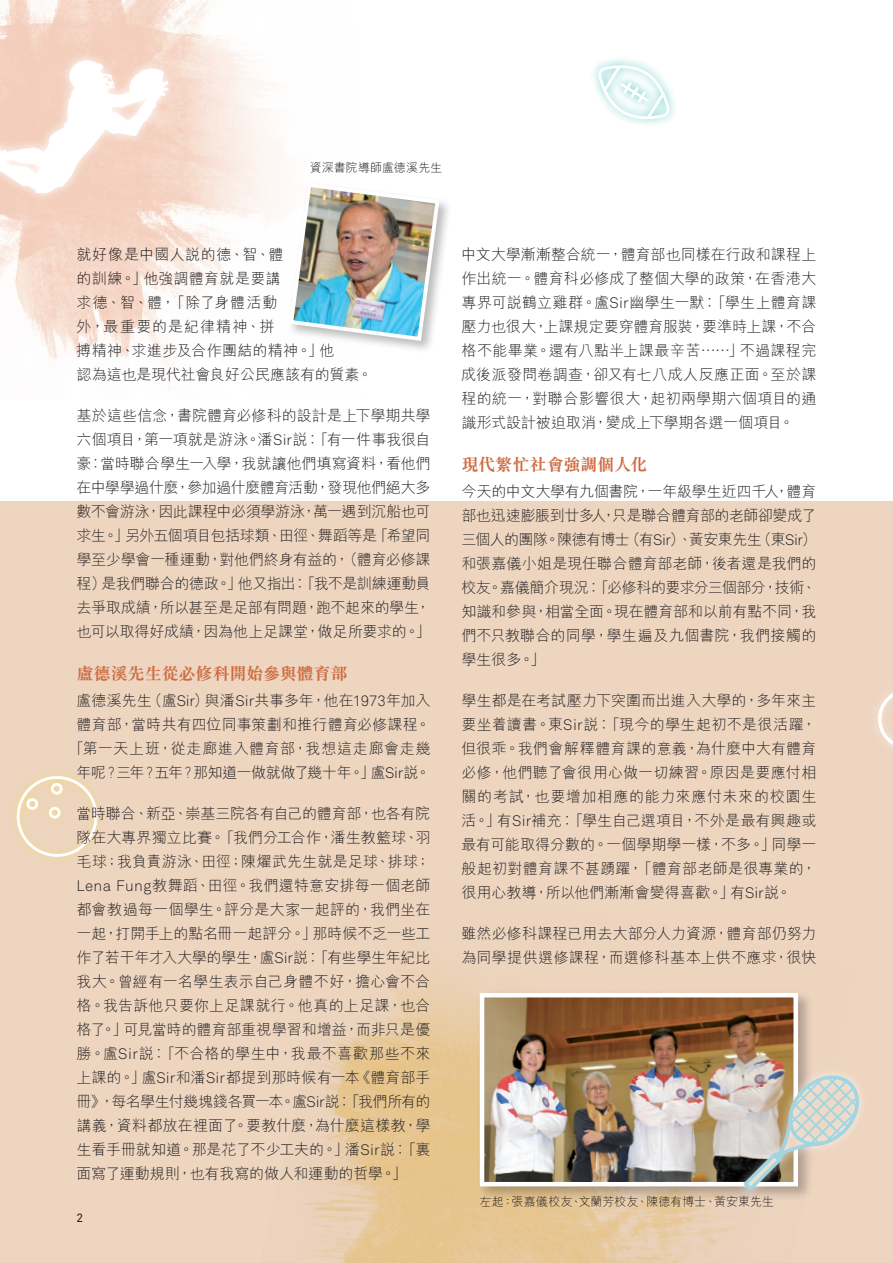
<style>
.page{position:relative;width:893px;height:1263px;background:#fff}
.page>*{position:absolute;margin:0;border:0;box-sizing:border-box;transform-origin:0 0}
.t1{font:700 17.25px "M Sung HK";letter-spacing:-.02em;color:#ce6b41}
.t2{font:300 15px/24px "M Hei HK";letter-spacing:.005em;color:#231f20;text-align:justify}
.t3{font:300 12px "M Hei HK";letter-spacing:.005em;color:#231f20}
.t4{font:12px "Akkurat";color:#231f20}
.s1{font-family:"Akkurat"}
</style>
<div class="page">
<div style="left:0;top:502px;width:893px;height:761px;background:#edd5c0"></div>
<img style="left:303px;top:967px;width:431px;height:296px">
<svg style="left:13px;top:773px;width:87px;height:88px"></svg>
<svg style="left:593px;top:59px;width:82px;height:66px"></svg>
<div style="left:477px;top:990px;width:336px;height:212px;background:#231f20;opacity:.3"></div>
<img style="left:485px;top:998px;width:308px;height:183px">
<div style="left:480px;top:993px;width:318px;height:193px;border:4px solid #fff"></div>
<div style="left:287px;top:180px;width:165px;height:174px;background:#231f20;opacity:.3"></div>
<svg style="left:413px;top:181px;width:29px;height:162px"></svg>
<svg style="left:877px;top:693px;width:16px;height:54px"></svg>
<div style="left:735px;top:1066px;width:133px;height:133px;background:#fff;opacity:.75"></div>
<svg style="left:744px;top:1075px;width:116px;height:116px"></svg>
<img style="left:0;top:0;width:413px;height:390px">
<svg style="left:0;top:35px;width:182px;height:185px"></svg>
<p class="t3" style="left:310px;top:162px;width:134px">資深書院導師盧德溪先生</p>
<p class="t2" style="left:77px;top:242px;width:297px;text-align:left">就好像是中國人說的德、智、體<br>的訓練。」他強調體育就是要講<br>求德、智、體，「除了身體活動<br>外，最重要的是紀律精神、拼<br>搏精神、求進步及合作團結的精神。」他<br>認為這也是現代社會良好公民應該有的質素。</p>
<p class="t2" style="left:77px;top:403px;width:356px">基於這些信念，書院體育必修科的設計是上下學期共學六個項目，第一項就是游泳。潘<span class="s1">Sir</span>說︰「有一件事我很自豪︰當時聯合學生一入學，我就讓他們填寫資料，看他們在中學學過什麼，參加過什麼體育活動，發現他們絕大多數不會游泳，因此課程中必須學游泳，萬一遇到沉船也可求生。」另外五個項目包括球類、田徑、舞蹈等是「希望同學至少學會一種運動，對他們終身有益的，（體育必修課程）是我們聯合的德政。」他又指出︰「我不是訓練運動員去爭取成績，所以甚至是足部有問題，跑不起來的學生，也可以取得好成績，因為他上足課堂，做足所要求的。」</p>
<p class="t1" style="left:77px;top:665px;width:273px">盧德溪先生從必修科開始參與體育部</p>
<p class="t2" style="left:69px;top:689px;width:363px;text-align:center">盧德溪先生（盧<span class="s1">Sir</span>）與潘<span class="s1">Sir</span>共事多年，他在<span class="s1">1973</span>年加入體育部，當時共有四位同事策劃和推行體育必修課程。「第一天上班，從走廊進入體育部，我想這走廊會走幾年呢？三年？五年？那知道一做就做了幾十年。」盧<span class="s1">Sir</span>說。</p>
<p class="t2" style="left:77px;top:802px;width:356px">當時聯合、新亞、崇基三院各有自己的體育部，也各有院隊在大專界獨立比賽。「我們分工合作，潘生教籃球、羽毛球；我負責游泳、田徑；陳燿武先生就是足球、排球；<span class="s1">Lena Fung</span>教舞蹈、田徑。我們還特意安排每一個老師都會教過每一個學生。評分是大家一起評的，我們坐在一起，打開手上的點名冊一起評分。」那時候不乏一些工作了若干年才入大學的學生，盧<span class="s1">Sir</span>說︰「有些學生年紀比我大。曾經有一名學生表示自己身體不好，擔心會不合格。我告訴他只要你上足課就行。他真的上足課，也合格了。」可見當時的體育部重視學習和增益，而非只是優勝。盧<span class="s1">Sir</span>說︰「不合格的學生中，我最不喜歡那些不來上課的。」盧<span class="s1">Sir</span>和潘<span class="s1">Sir</span>都提到那時候有一本《體育部手冊》，每名學生付幾塊錢各買一本。盧<span class="s1">Sir</span>說︰「我們所有的講義，資料都放在裡面了。要教什麼，為什麼這樣教，學生看手冊就知道。那是花了不少工夫的。」潘<span class="s1">Sir</span>說︰「裏面寫了運動規則，也有我寫的做人和運動的哲學。」</p>
<p class="t4" style="left:77px;top:1211px;width:8px">2</p>
<p class="t2" style="left:461px;top:242px;width:357px">中文大學漸漸整合統一，體育部也同樣在行政和課程上作出統一。體育科必修成了整個大學的政策，在香港大專界可說鶴立雞群。盧<span class="s1">Sir</span>幽學生一默︰「學生上體育課壓力也很大，上課規定要穿體育服裝，要準時上課，不合格不能畢業。還有八點半上課最辛苦……」不過課程完成後派發問卷調查，卻又有七八成人反應正面。至於課程的統一，對聯合影響很大，起初兩學期六個項目的通識形式設計被迫取消，變成上下學期各選一個項目。</p>
<p class="t1" style="left:461px;top:456px;width:187px">現代繁忙社會強調個人化</p>
<p class="t2" style="left:461px;top:480px;width:357px">今天的中文大學有九個書院，一年級學生近四千人，體育部也迅速膨脹到廿多人，只是聯合體育部的老師卻變成了三個人的團隊。陳德有博士（有<span class="s1">Sir</span>）、黃安東先生（東<span class="s1">Sir</span>）和張嘉儀小姐是現任聯合體育部老師，後者還是我們的校友。嘉儀簡介現況︰「必修科的要求分三個部分，技術、知識和參與，相當全面。現在體育部和以前有點不同，我們不只教聯合的同學，學生遍及九個書院，我們接觸的學生很多。」</p>
<p class="t2" style="left:461px;top:689px;width:357px">學生都是在考試壓力下突圍而出進入大學的，多年來主要坐着讀書。東<span class="s1">Sir</span>說︰「現今的學生起初不是很活躍，但很乖。我們會解釋體育課的意義，為什麼中大有體育必修，他們聽了會很用心做一切練習。原因是要應付相關的考試，也要增加相應的能力來應付未來的校園生活。」有<span class="s1">Sir</span>補充︰「學生自己選項目，不外是最有興趣或最有可能取得分數的。一個學期學一樣，不多。」同學一般起初對體育課不甚踴躍，「體育部老師是很專業的，很用心教導，所以他們漸漸會變得喜歡。」有<span class="s1">Sir</span>說。</p>
<p class="t2" style="left:461px;top:922px;width:357px">雖然必修科課程已用去大部分人力資源，體育部仍努力為同學提供選修課程，而選修科基本上供不應求，很快</p>
<p class="t3" style="left:480px;top:1195px;width:296px">左起：張嘉儀校友、文蘭芳校友、陳德有博士、黃安東先生</p>
</div>
